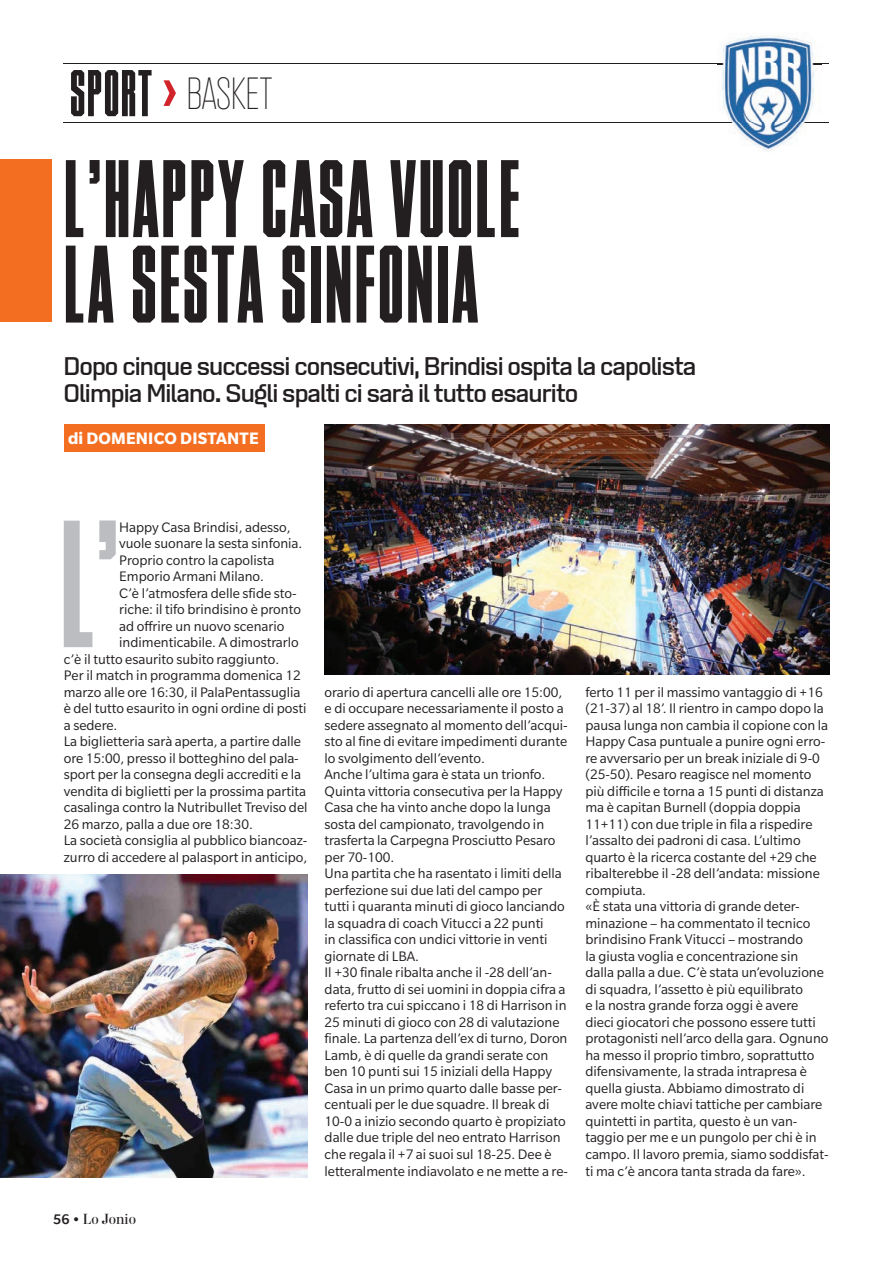
<style>
.page{position:relative;width:893px;height:1263px;background:#fff}
.page>*{position:absolute;margin:0;border:0;box-sizing:border-box;transform-origin:0 0}
.t1{font:172.5px "Timmons NY";color:#bcbdc0}
.t2{font:105px/85.5px "Timmons NY";letter-spacing:.02em;color:#231f20}
.t3{font:100 45px "Chairdrobe";letter-spacing:.01em;color:#231f20}
.t4{font:300 25.5px/27px "A Copenhagen";letter-spacing:-.01em;color:#231f20}
.t5{font:700 18px "Slate Pro";letter-spacing:.01em;color:#fff}
.t6{font:15px/16.5px "Slate Pro";color:#231f20}
.t7{font:15px "Carmen";color:#231f20}
.s1{font-family:"Timmons NY";font-weight:400;font-size:63px}
.s2{font-family:"Timmons NY";font-weight:400;font-size:63px;color:#d1232a}
.s3{font-family:"Slate";font-weight:500}
</style>
<div class="page">
<div style="left:64px;top:424px;width:201px;height:27px;background:#f36e21"></div>
<div style="left:0;top:159px;width:52px;height:163px;background:#f36e21"></div>
<hr style="left:64px;top:63px;width:765px;height:1px;background:#231f20">
<hr style="left:64px;top:122px;width:765px;height:1px;background:#231f20">
<img style="left:718px;top:35px;width:103px;height:117px">
<img style="left:718px;top:63px;width:103px;height:1px">
<img style="left:718px;top:122px;width:103px;height:1px">
<img style="left:325px;top:424px;width:504px;height:250px">
<img style="left:0;top:874px;width:308px;height:304px">
<h3 class="t3" style="left:70px;top:67px;width:204px"><span class="s1">SPORT</span> <span class="s2">&gt;</span> BASKET</h3>
<h2 class="t2" style="left:64px;top:156px;width:458px">L’HAPPY CASA VUOLE<br>LA SESTA SINFONIA</h2>
<h3 class="t4" style="left:64px;top:353px;width:634px">Dopo cinque successi consecutivi, Brindisi ospita la capolista<br>Olimpia Milano. Sugli spalti ci sarà il tutto esaurito</h3>
<p class="t5" style="left:68px;top:428px;width:192px">di DOMENICO DISTANTE</p>
<h1 class="t1" style="left:60px;top:492px;width:60px">L’</h1>
<p class="t6" style="left:119px;top:519px;width:173px">Happy Casa Brindisi, adesso,</p>
<p class="t6" style="left:119px;top:535px;width:185px">vuole suonare la sesta sinfonia.</p>
<p class="t6" style="left:119px;top:552px;width:157px">Proprio contro la capolista</p>
<p class="t6" style="left:119px;top:568px;width:146px">Emporio Armani Milano.</p>
<p class="t6" style="left:119px;top:585px;width:179px">C’è l’atmosfera delle sfide sto-</p>
<p class="t6" style="left:119px;top:601px;width:183px">riche: il tifo brindisino è pronto</p>
<p class="t6" style="left:119px;top:618px;width:167px">ad offrire un nuovo scenario</p>
<p class="t6" style="left:119px;top:634px;width:181px">indimenticabile. A dimostrarlo</p>
<p class="t6" style="left:64px;top:651px;width:217px">c’è il tutto esaurito subito raggiunto.</p>
<p class="t6" style="left:64px;top:667px;width:239px">Per il match in programma domenica 12</p>
<p class="t6" style="left:64px;top:684px;width:238px">marzo alle ore 16:30, il PalaPentassuglia</p>
<p class="t6" style="left:64px;top:700px;width:244px">è del tutto esaurito in ogni ordine di posti</p>
<p class="t6" style="left:64px;top:717px;width:55px">a sedere.</p>
<p class="t6" style="left:64px;top:733px;width:239px">La biglietteria sarà aperta, a partire dalle</p>
<p class="t6" style="left:64px;top:750px;width:237px">ore 15:00, presso il botteghino del pala-</p>
<p class="t6" style="left:64px;top:766px;width:239px">sport per la consegna degli accrediti e la</p>
<p class="t6" style="left:64px;top:783px;width:244px">vendita di biglietti per la prossima partita</p>
<p class="t6" style="left:64px;top:799px;width:245px">casalinga contro la Nutribullet Treviso del</p>
<p class="t6" style="left:64px;top:816px;width:191px">26 marzo, palla a due ore 18:30.</p>
<p class="t6" style="left:64px;top:832px;width:245px">La società consiglia al pubblico biancoaz-</p>
<p class="t6" style="left:64px;top:849px;width:245px">zurro di accedere al palasport in anticipo,</p>
<p class="t7" style="left:53px;top:1209px;width:84px"><span class="s3">56 •</span> Lo Jonio</p>
<p class="t6" style="left:325px;top:684px;width:245px">orario di apertura cancelli alle ore 15:00, e di occupare necessariamente il posto a sedere assegnato al momento dell’acqui&shy;sto al fine di evitare impedimenti durante lo svolgimento dell’evento.<br>Anche l’ultima gara è stata un trionfo.<br>Quinta vittoria consecutiva per la Happy Casa che ha vinto anche dopo la lunga sosta del campionato, travolgendo in trasferta la Carpegna Prosciutto Pesaro per 70-100.<br>Una partita che ha rasentato i limiti della perfezione sui due lati del campo per tutti i quaranta minuti di gioco lanciando la squadra di coach Vitucci a 22 punti<br>in classifica con undici vittorie in venti giornate di LBA.<br>Il +30 finale ribalta anche il -28 dell’an&shy;data, frutto di sei uomini in doppia cifra a referto tra cui spiccano i 18 di Harrison in 25 minuti di gioco con 28 di valutazione finale. La partenza dell’ex di turno, Doron Lamb, è di quelle da grandi serate con ben 10 punti sui 15 iniziali della Happy Casa in un primo quarto dalle basse per&shy;centuali per le due squadre. Il break di 10-0 a inizio secondo quarto è propiziato dalle due triple del neo entrato Harrison che regala il +7 ai suoi sul 18-25. Dee è letteralmente indiavolato e ne mette a re-</p>
<p class="t6" style="left:585px;top:684px;width:245px">ferto 11 per il massimo vantaggio di +16 (21-37) al 18’. Il rientro in campo dopo la pausa lunga non cambia il copione con la Happy Casa puntuale a punire ogni erro&shy;re avversario per un break iniziale di 9-0 (25-50). Pesaro reagisce nel momento più difficile e torna a 15 punti di distanza ma è capitan Burnell (doppia doppia 11+11) con due triple in fila a rispedire l’assalto dei padroni di casa. L’ultimo quarto è la ricerca costante del +29 che ribalterebbe il -28 dell’andata: missione compiuta.<br>«È stata una vittoria di grande deter&shy;minazione – ha commentato il tecnico brindisino Frank Vitucci – mostrando<br>la giusta voglia e concentrazione sin dalla palla a due. C’è stata un’evoluzione di squadra, l’assetto è più equilibrato<br>e la nostra grande forza oggi è avere dieci giocatori che possono essere tutti protagonisti nell’arco della gara. Ognuno ha messo il proprio timbro, soprattutto difensivamente, la strada intrapresa è quella giusta. Abbiamo dimostrato di avere molte chiavi tattiche per cambiare quintetti in partita, questo è un van&shy;taggio per me e un pungolo per chi è in campo. Il lavoro premia, siamo soddisfat&shy;ti ma c’è ancora tanta strada da fare».</p>
</div>
